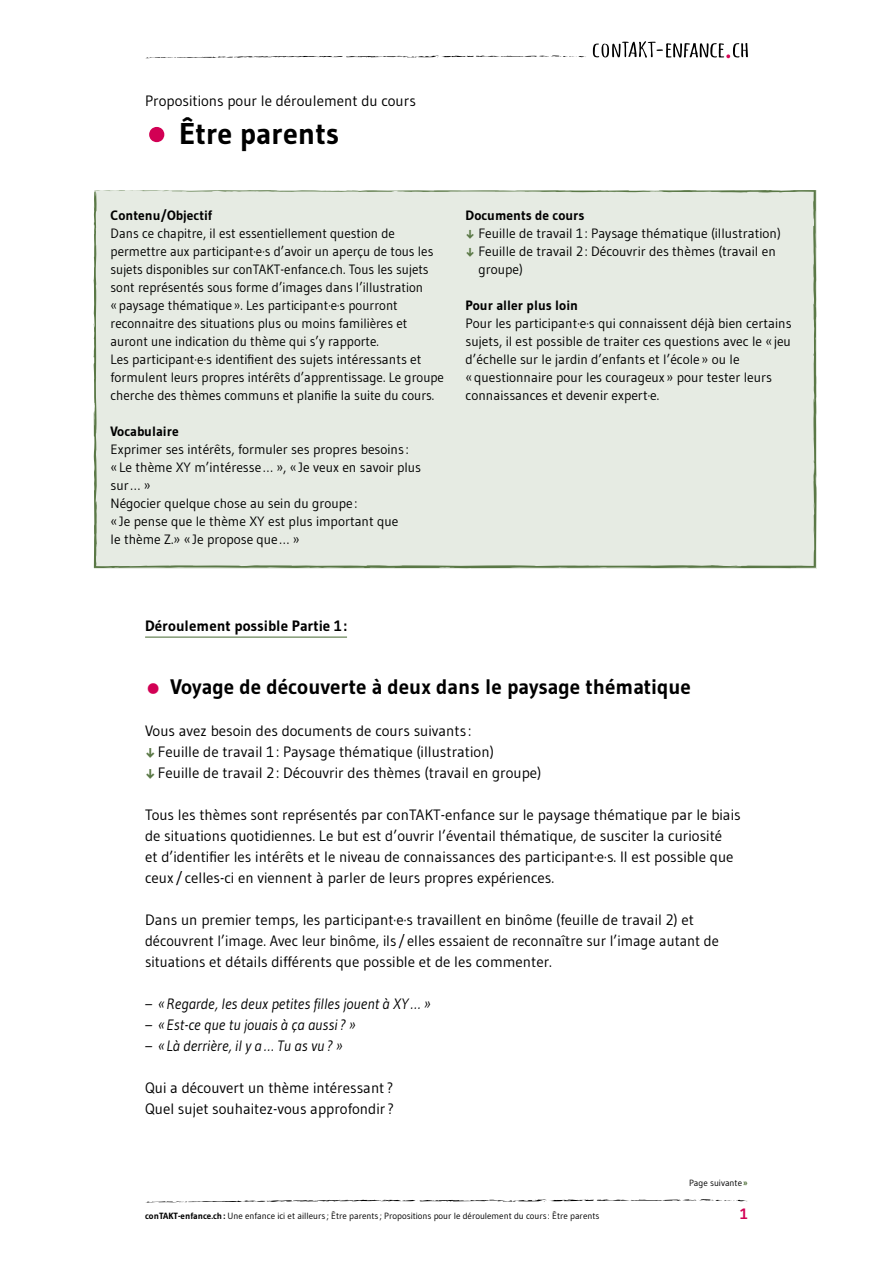
<style>
.page{position:relative;width:893px;height:1263px;background:#fff}
.page>*{position:absolute;margin:0;border:0;box-sizing:border-box;transform-origin:0 0}
.t1{font:700 30px "Gudea";color:#000}
.t2{font:700 21px "Gudea";color:#000}
.Lauftext{font:15px/21px "Gudea";color:#000}
.t3{font:italic 15px "Gudea";color:#000}
.Lauftext-2{font:700 15px "Gudea";color:#000}
.t4{font:700 15px "Gudea";color:#d20054}
.BOX_Lauftext{font:13.5px/18px "Gudea";color:#000}
.BOX_Titel{font:700 13.5px "Gudea";color:#000}
.Fusszeile{font:9px "Gudea";color:#000}
.Fortsetzung_nächste{font:9px "Gudea";color:#000}
.s1{font-size:51px;color:#d20054}
.s2{font-weight:700;color:#5a7846}
.s3{font-size:35.7px;color:#d20054}
.s4{font-weight:700}
</style>
<div class="page">
<svg style="left:145px;top:1199px;width:603px;height:4px"></svg>
<svg style="left:146px;top:55px;width:440px;height:3px"></svg>
<svg style="left:593px;top:41px;width:155px;height:17px"></svg>
<hr style="left:145px;top:636px;width:202px;height:2px;background:#5a7846">
<div style="left:93px;top:190px;width:723px;height:378px;background:#e6ebe3"></div>
<svg style="left:450px;top:191px;width:9px;height:2px"></svg>
<svg style="left:797px;top:190px;width:5px;height:3px"></svg>
<svg style="left:642px;top:191px;width:19px;height:2px"></svg>
<svg style="left:94px;top:190px;width:41px;height:2px"></svg>
<svg style="left:178px;top:190px;width:14px;height:2px"></svg>
<svg style="left:232px;top:191px;width:17px;height:1px"></svg>
<svg style="left:275px;top:190px;width:10px;height:3px"></svg>
<p class="Lauftext" style="left:145px;top:90px;width:272px">Propositions pour le déroulement du cours</p>
<p class="t1" style="left:145px;top:115px;width:196px"><span class="s1">•</span> Être parents</p>
<p class="BOX_Titel" style="left:111px;top:207px;width:103px">Contenu/Objectif</p>
<p class="BOX_Lauftext" style="left:111px;top:224px;width:335px">Dans ce chapitre, il est essentiellement question de permettre aux participant·e·s d’avoir un aperçu de tous les sujets disponibles sur conTAKT-enfance.ch. Tous les sujets sont représentés sous forme d’images dans l’illustration «paysage thématique». Les participant·e·s pourront reconnaitre des situations plus ou moins familières et auront une indication du thème qui s’y rapporte.<br>Les participant·e·s identifient des sujets intéressants et formulent leurs propres intérêts d’apprentissage. Le groupe cherche des thèmes communs et planifie la suite du cours.</p>
<p class="BOX_Titel" style="left:111px;top:423px;width:70px">Vocabulaire</p>
<p class="BOX_Lauftext" style="left:111px;top:440px;width:312px">Exprimer ses intérêts, formuler ses propres besoins : «Le thème XY m’intéresse… », «Je veux en savoir plus sur… »</p>
<p class="BOX_Lauftext" style="left:111px;top:494px;width:289px">Négocier quelque chose au sein du groupe :<br>«Je pense que le thème XY est plus important que le thème Z.» «Je propose que… »</p>
<p class="BOX_Titel" style="left:466px;top:207px;width:120px">Documents de cours</p>
<p class="BOX_Lauftext" style="left:466px;top:224px;width:317px"><span class="s2">↓</span> Feuille de travail 1: Paysage thématique (illustration)</p>
<p class="BOX_Lauftext" style="left:478px;top:242px;width:299px;text-indent:-13px"><span class="s2">↓</span> Feuille de travail 2: Découvrir des thèmes (travail en groupe)</p>
<p class="BOX_Titel" style="left:466px;top:297px;width:114px">Pour aller plus loin</p>
<p class="BOX_Lauftext" style="left:466px;top:314px;width:328px">Pour les participant·e·s qui connaissent déjà bien certains sujets, il est possible de traiter ces questions avec le «jeu d’échelle sur le jardin d’enfants et l’école» ou le «questionnaire pour les courageux» pour tester leurs connaissances et devenir expert·e.</p>
<p class="Lauftext-2" style="left:145px;top:616px;width:203px">Déroulement possible Partie 1:</p>
<p class="t2" style="left:145px;top:674px;width:547px"><span class="s3">•</span> Voyage de découverte à deux dans le paysage thématique</p>
<p class="Lauftext" style="left:145px;top:720px;width:328px">Vous avez besoin des documents de cours suivants :</p>
<p class="Lauftext" style="left:145px;top:741px;width:350px"><span class="s2">↓</span> Feuille de travail 1: Paysage thématique (illustration)</p>
<p class="Lauftext" style="left:145px;top:762px;width:398px"><span class="s2">↓</span> Feuille de travail 2: Découvrir des thèmes (travail en groupe)</p>
<p class="Lauftext" style="left:145px;top:804px;width:597px">Tous les thèmes sont représentés par conTAKT-enfance sur le paysage thématique par le biais de situations quotidiennes. Le but est d’ouvrir l’éventail thématique, de susciter la curiosité<br>et d’identifier les intérêts et le niveau de connaissances des participant·e·s. Il est possible que ceux / celles-ci en viennent à parler de leurs propres expériences.</p>
<p class="Lauftext" style="left:145px;top:909px;width:575px">Dans un premier temps, les participant·e·s travaillent en binôme (feuille de travail 2) et découvrent l’image. Avec leur binôme, ils / elles essaient de reconnaître sur l’image autant de situations et détails différents que possible et de les commenter.</p>
<p class="t3" style="left:145px;top:994px;width:287px">– «Regarde, les deux petites filles jouent à XY… »</p>
<p class="t3" style="left:145px;top:1015px;width:212px">– « Est-ce que tu jouais à ça aussi ? »</p>
<p class="t3" style="left:145px;top:1036px;width:199px">– « Là derrière, il y a… Tu as vu ? »</p>
<p class="Lauftext" style="left:145px;top:1077px;width:250px">Qui a découvert un thème intéressant ?</p>
<p class="Lauftext" style="left:145px;top:1098px;width:251px">Quel sujet souhaitez-vous approfondir ?</p>
<p class="Fortsetzung_nächste" style="left:689px;top:1177px;width:60px">Page suivante<span class="s2">»</span></p>
<p class="Fusszeile" style="left:145px;top:1210px;width:456px"><span class="s4">conTAKT-enfance.ch:</span> Une enfance ici et ailleurs ; Être parents ; Propositions pour le déroulement du cours : Être parents</p>
<p class="t4" style="left:740px;top:1204px;width:9px">1</p>
</div>
